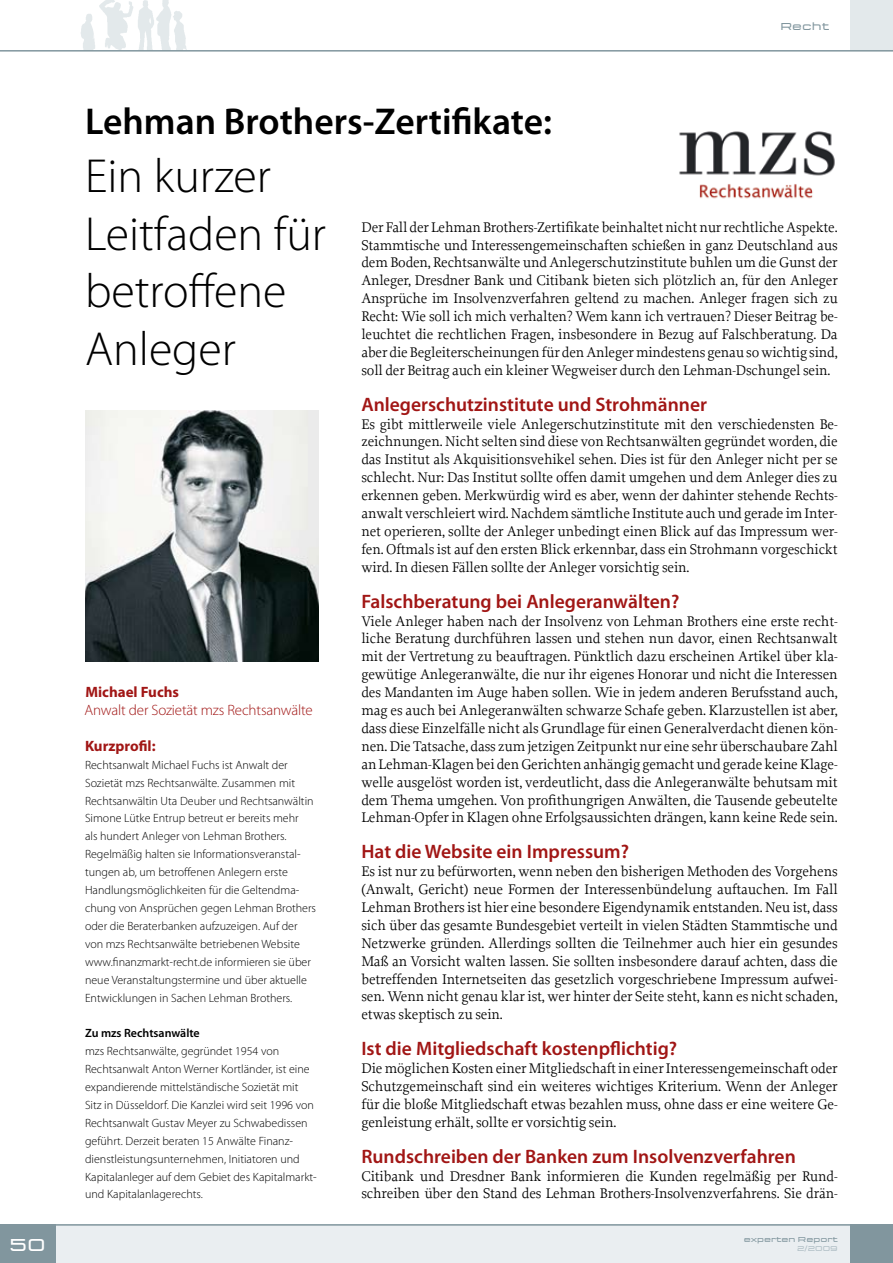
<style>
.page{position:relative;width:893px;height:1263px;background:#fff}
.page>*{position:absolute;margin:0;border:0;box-sizing:border-box;transform-origin:0 0}
.t1{font:300 48px/57.6px "Myriad Pro";color:#000}
.t2{font:600 37.5px "Myriad Pro";color:#000}
.t3{font:600 19.5px "Myriad Pro";color:#a11615}
.t4{font:18px "Q Type Ext";color:#fff}
.t5{font:300 15px "Myriad Pro";letter-spacing:-.01em;color:#a11615}
.t6{font:700 15px "Myriad Pro";color:#a11615}
.t7{font:14.7px/17.9px "Proforma";letter-spacing:-.01em;color:#000;text-align:justify}
.t8{font:300 12px/17.9px "Myriad Pro";color:#000}
.t9{font:600 12px "Myriad Pro";color:#000}
.t10{font:10.5px "Q Type Ext";color:#81969e}
.t11{font:7.5px "Q Type Ext";color:#81969e}
.t12{font:7.5px "Q Type Ext";color:#b1bfc6}
</style>
<div class="page">
<div style="left:0;top:1225px;width:893px;height:38px;background:#eaeef1"></div>
<hr style="left:0;top:1224px;width:893px;height:1px;background:#81969e">
<div style="left:850px;top:0;width:43px;height:51px;background:#e3e9eb"></div>
<div style="left:850px;top:1224px;width:43px;height:39px;background:#81969e"></div>
<img style="left:81px;top:0;width:106px;height:50px">
<hr style="left:0;top:50px;width:893px;height:2px;background:#81969e">
<div style="left:0;top:1225px;width:55px;height:38px;background:#81969e"></div>
<img style="left:85px;top:411px;width:234px;height:250px">
<img style="left:679px;top:131px;width:156px;height:68px">
<p class="t10" style="left:780px;top:21px;width:50px">Recht</p>
<h2 class="t2" style="left:85px;top:98px;width:469px">Lehman Brothers-Zertifikate:</h2>
<h1 class="t1" style="left:85px;top:148px;width:243px">Ein kurzer<br>Leitfaden für betroffene<br>Anleger</h1>
<p class="t7" style="left:361px;top:218px;width:478px">Der Fall der Lehman Brothers-Zertifikate beinhaltet nicht nur rechtliche Aspekte.<br>Stammtische und Interessengemeinschaften schießen in ganz Deutschland aus dem Boden, Rechtsanwälte und Anlegerschutzinstitute buhlen um die Gunst der Anleger, Dresdner Bank und Citibank bieten sich plötzlich an, für den Anleger Ansprüche im Insolvenzverfahren geltend zu machen. Anleger fragen sich zu Recht: Wie soll ich mich verhalten? Wem kann ich vertrauen? Dieser Beitrag be&shy;leuchtet die rechtlichen Fragen, insbesondere in Bezug auf Falschberatung. Da aber die Begleiterscheinungen für den Anleger mindestens genau so wichtig sind, soll der Beitrag auch ein kleiner Wegweiser durch den Lehman-Dschungel sein.</p>
<h3 class="t3" style="left:361px;top:392px;width:347px">Anlegerschutzinstitute und Strohmänner</h3>
<p class="t7" style="left:361px;top:415px;width:478px">Es gibt mittlerweile viele Anlegerschutzinstitute mit den verschiedensten Be&shy;zeichnungen. Nicht selten sind diese von Rechtsanwälten gegründet worden, die das Institut als Akquisitionsvehikel sehen. Dies ist für den Anleger nicht per se schlecht. Nur: Das Institut sollte offen damit umgehen und dem Anleger dies zu erkennen geben. Merkwürdig wird es aber, wenn der dahinter stehende Rechts&shy;anwalt verschleiert wird. Nachdem sämtliche Institute auch und gerade im Inter&shy;net operieren, sollte der Anleger unbedingt einen Blick auf das Impressum wer&shy;fen. Oftmals ist auf den ersten Blick erkennbar, dass ein Strohmann vorgeschickt wird. In diesen Fällen sollte der Anleger vorsichtig sein.</p>
<h3 class="t3" style="left:361px;top:589px;width:319px">Falschberatung bei Anlegeranwälten?</h3>
<p class="t7" style="left:361px;top:611px;width:478px">Viele Anleger haben nach der Insolvenz von Lehman Brothers eine erste recht&shy;liche Beratung durchführen lassen und stehen nun davor, einen Rechtsanwalt mit der Vertretung zu beauftragen. Pünktlich dazu erscheinen Artikel über kla&shy;gewütige Anlegeranwälte, die nur ihr eigenes Honorar und nicht die Interessen des Mandanten im Auge haben sollen. Wie in jedem anderen Berufsstand auch, mag es auch bei Anlegeranwälten schwarze Schafe geben. Klarzustellen ist aber, dass diese Einzelfälle nicht als Grundlage für einen Generalverdacht dienen kön&shy;nen. Die Tatsache, dass zum jetzigen Zeitpunkt nur eine sehr überschaubare Zahl an Lehman-Klagen bei den Gerichten anhängig gemacht und gerade keine Klage&shy;welle ausgelöst worden ist, verdeutlicht, dass die Anlegeranwälte behutsam mit dem Thema umgehen. Von profithungrigen Anwälten, die Tausende gebeutelte Lehman-Opfer in Klagen ohne Erfolgsaussichten drängen, kann keine Rede sein.</p>
<h3 class="t3" style="left:361px;top:839px;width:269px">Hat die Website ein Impressum?</h3>
<p class="t7" style="left:361px;top:862px;width:478px">Es ist nur zu befürworten, wenn neben den bisherigen Methoden des Vorgehens (Anwalt, Gericht) neue Formen der Interessenbündelung auftauchen. Im Fall Lehman Brothers ist hier eine besondere Eigendynamik entstanden. Neu ist, dass sich über das gesamte Bundesgebiet verteilt in vielen Städten Stammtische und Netzwerke gründen. Allerdings sollten die Teilnehmer auch hier ein gesundes Maß an Vorsicht walten lassen. Sie sollten insbesondere darauf achten, dass die betreffenden Internetseiten das gesetzlich vorgeschriebene Impressum aufwei&shy;sen. Wenn nicht genau klar ist, wer hinter der Seite steht, kann es nicht schaden, etwas skeptisch zu sein.</p>
<h3 class="t3" style="left:361px;top:1036px;width:317px">Ist die Mitgliedschaft kostenpflichtig?</h3>
<p class="t7" style="left:361px;top:1059px;width:478px">Die möglichen Kosten einer Mitgliedschaft in einer Interessengemeinschaft oder Schutzgemeinschaft sind ein weiteres wichtiges Kriterium. Wenn der Anleger für die bloße Mitgliedschaft etwas bezahlen muss, ohne dass er eine weitere Ge&shy;genleistung erhält, sollte er vorsichtig sein.</p>
<h3 class="t3" style="left:361px;top:1143px;width:436px">Rundschreiben der Banken zum Insolvenzverfahren</h3>
<p class="t7" style="left:361px;top:1166px;width:478px">Citibank und Dresdner Bank informieren die Kunden regelmäßig per Rund&shy;schreiben über den Stand des Lehman Brothers-Insolvenzverfahrens. Sie drän-</p>
<p class="t6" style="left:85px;top:682px;width:95px">Michael Fuchs</p>
<p class="t5" style="left:85px;top:702px;width:230px">Anwalt der Sozietät mzs Rechtsanwälte</p>
<p class="t6" style="left:85px;top:736px;width:72px">Kurzprofil:</p>
<p class="t8" style="left:85px;top:756px;width:232px">Rechtsanwalt Michael Fuchs ist Anwalt der Sozietät mzs Rechtsanwälte. Zusammen mit Rechtsanwältin Uta Deuber und Rechtsanwältin Simone Lütke Entrup betreut er bereits mehr<br>als hundert Anleger von Lehman Brothers.<br>Regelmäßig halten sie Informationsveranstal&shy;tungen ab, um betroffenen Anlegern erste Handlungsmöglichkeiten für die Geltendma&shy;chung von Ansprüchen gegen Lehman Brothers oder die Beraterbanken aufzuzeigen. Auf der von mzs Rechtsanwälte betriebenen Website www.finanzmarkt-recht.de informieren sie über neue Veranstaltungstermine und über aktuelle Entwicklungen in Sachen Lehman Brothers.</p>
<p class="t9" style="left:85px;top:1026px;width:116px">Zu mzs Rechtsanwälte</p>
<p class="t8" style="left:85px;top:1042px;width:233px">mzs Rechtsanwälte, gegründet 1954 von Rechtsanwalt Anton Werner Kortländer, ist eine expandierende mittelständische Sozietät mit Sitz in Düsseldorf. Die Kanzlei wird seit 1996 von Rechtsanwalt Gustav Meyer zu Schwabedissen geführt. Derzeit beraten 15 Anwälte Finanz&shy;dienstleistungsunternehmen, Initiatoren und Kapitalanleger auf dem Gebiet des Kapitalmarkt&shy;und Kapitalanlagerechts.</p>
<p class="t11" style="left:744px;top:1234px;width:96px">experten Report</p>
<p class="t4" style="left:9px;top:1233px;width:37px">50</p>
<p class="t12" style="left:797px;top:1243px;width:42px">2/2009</p>
</div>
